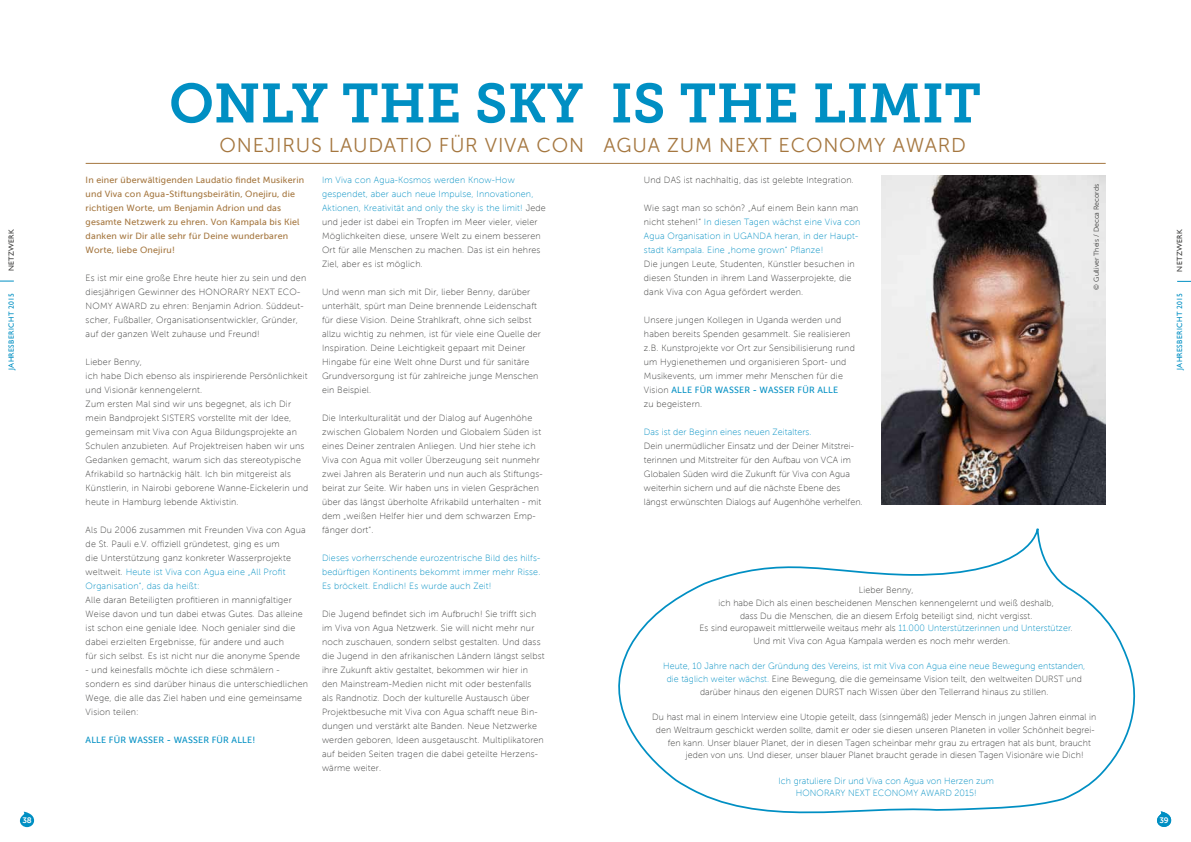
<style>
.page{position:relative;width:1191px;height:842px;background:#fff}
.page>*{position:absolute;margin:0;border:0;box-sizing:border-box;transform-origin:0 0}
.t1{font:55px "Museo Slab 700";color:#008fc3}
.t2{font:20px "Museo Sans 300";letter-spacing:.04em;color:#a57740}
.t3{font:9px/14px "Museo Sans 100";letter-spacing:.02em;color:#3c3c3b}
.t4{font:9px/14px "Museo Sans 100";letter-spacing:.02em;color:#008fc3}
.t5{font:9px/14px "Museo Sans 500";letter-spacing:.02em;color:#a57740}
.t6{font:9px "Museo Sans 500";letter-spacing:.02em;color:#008fc3}
.t7{font:8px "Museo Sans 700";color:#fff}
.t8{font:7.5px "Gill Sans";letter-spacing:.05em;color:#008fc3}
.t9{font:7.5px "Gill Sans";letter-spacing:.05em;color:#3c3c3b}
.t10{font:7px "Museo Sans 300";color:#3c3c3b}
.s1{color:#3c3c3b}
.s2{font-family:"Museo Sans 100";color:#3c3c3b}
.s3{color:#008fc3}
</style>
<div class="page">
<svg style="left:1157px;top:811px;width:14px;height:16px"></svg>
<svg style="left:20px;top:812px;width:14px;height:15px"></svg>
<svg style="left:0;top:281px;width:14px;height:1px"></svg>
<svg style="left:1177px;top:281px;width:14px;height:1px"></svg>
<hr style="left:86px;top:163px;width:1019px;height:1px;background:#a57740">
<img style="left:881px;top:176px;width:224px;height:291px">
<svg style="left:618px;top:467px;width:518px;height:347px"></svg>
<h1 class="t1" style="left:169px;top:72px;width:813px">ONLY THE SKY IS THE LIMIT</h1>
<h2 class="t2" style="left:219px;top:134px;width:748px">ONEJIRUS LAUDATIO FÜR VIVA CON AGUA ZUM NEXT ECONOMY AWARD</h2>
<p class="t3" style="left:644px;top:173px;width:211px">Und DAS ist nachhaltig, das ist gelebte Integration.</p>
<p class="t4" style="left:644px;top:201px;width:218px"><span class="s1">Wie sagt man so schön? „Auf einem Bein kann man nicht stehen!“</span> In diesen Tagen wächst eine Viva con Agua Organisation in UGANDA heran, in der Haupt&shy;stadt Kampala. Eine „home grown“ Pflanze!</p>
<p class="t3" style="left:644px;top:257px;width:212px">Die jungen Leute, Studenten, Künstler besuchen in diesen Stunden in ihrem Land Wasserprojekte, die dank Viva con Agua gefördert werden.</p>
<p class="t3" style="left:644px;top:313px;width:212px">Unsere jungen Kollegen in Uganda werden und haben bereits Spenden gesammelt. Sie realisieren z.B. Kunstprojekte vor Ort zur Sensibilisierung rund um Hygienethemen und organisieren Sport- und Musikevents, um immer mehr Menschen für die</p>
<p class="t6" style="left:644px;top:385px;width:196px"><span class="s2">Vision</span> ALLE FÜR WASSER - WASSER FÜR ALLE</p>
<p class="t3" style="left:644px;top:397px;width:60px">zu begeistern.</p>
<p class="t4" style="left:644px;top:425px;width:169px">Das ist der Beginn eines neuen Zeitalters.</p>
<p class="t3" style="left:644px;top:439px;width:220px">Dein unermüdlicher Einsatz und der Deiner Mitstrei&shy;terinnen und Mitstreiter für den Aufbau von VCA im Globalen Süden wird die Zukunft für Viva con Agua weiterhin sichern und auf die nächste Ebene des längst erwünschten Dialogs auf Augenhöhe verhelfen.</p>
<p class="t5" style="left:86px;top:173px;width:220px">In einer überwältigenden Laudatio findet Musikerin und Viva con Agua-Stiftungsbeirätin, Onejiru, die richtigen Worte, um Benjamin Adrion und das gesamte Netzwerk zu ehren. Von Kampala bis Kiel danken wir Dir alle sehr für Deine wunderbaren Worte, liebe Onejiru!</p>
<p class="t3" style="left:86px;top:271px;width:222px">Es ist mir eine große Ehre heute hier zu sein und den diesjährigen Gewinner des HONORARY NEXT ECO-NOMY AWARD zu ehren: Benjamin Adrion. Süddeut&shy;scher, Fußballer, Organisationsentwickler, Gründer, auf der ganzen Welt zuhause und Freund!</p>
<p class="t3" style="left:86px;top:355px;width:224px">Lieber Benny,<br>ich habe Dich ebenso als inspirierende Persönlichkeit und Visionär kennengelernt.<br>Zum ersten Mal sind wir uns begegnet, als ich Dir mein Bandprojekt SISTERS vorstellte mit der Idee, gemeinsam mit Viva con Agua Bildungsprojekte an Schulen anzubieten. Auf Projektreisen haben wir uns Gedanken gemacht, warum sich das stereotypische Afrikabild so hartnäckig hält. Ich bin mitgereist als Künstlerin, in Nairobi geborene Wanne-Eickelerin und heute in Hamburg lebende Aktivistin.</p>
<p class="t3" style="left:86px;top:523px;width:221px">Als Du 2006 zusammen mit Freunden Viva con Agua de St. Pauli e.V. offiziell gründetest, ging es um<br>die Unterstützung ganz konkreter Wasserprojekte weltweit. <span class="s3">Heute ist Viva con Agua eine „All Profit Organisation“, das da heißt:</span></p>
<p class="t3" style="left:86px;top:593px;width:219px">Alle daran Beteiligten profitieren in mannigfaltiger Weise davon und tun dabei etwas Gutes. Das alleine ist schon eine geniale Idee. Noch genialer sind die dabei erzielten Ergebnisse, für andere und auch<br>für sich selbst. Es ist nicht nur die anonyme Spende</p>
<p class="t3" style="left:86px;top:663px;width:224px">- und keinesfalls möchte ich diese schmälern - sondern es sind darüber hinaus die unterschiedlichen Wege, die alle das Ziel haben und eine gemeinsame Vision teilen:</p>
<p class="t6" style="left:86px;top:735px;width:171px">ALLE FÜR WASSER - WASSER FÜR ALLE!</p>
<p class="t3" style="left:322px;top:173px;width:225px"><span class="s3">Im Viva con Agua-Kosmos werden Know-How gespendet, aber auch neue Impulse, Innovationen, Aktionen, Kreativität and only the sky is the limit!</span> Jede und jeder ist dabei ein Tropfen im Meer vieler, vieler Möglichkeiten diese, unsere Welt zu einem besseren Ort für alle Menschen zu machen. Das ist ein hehres Ziel, aber es ist möglich.</p>
<p class="t3" style="left:322px;top:285px;width:220px">Und wenn man sich mit Dir, lieber Benny, darüber unterhält, spürt man Deine brennende Leidenschaft für diese Vision. Deine Strahlkraft, ohne sich selbst allzu wichtig zu nehmen, ist für viele eine Quelle der Inspiration. Deine Leichtigkeit gepaart mit Deiner Hingabe für eine Welt ohne Durst und für sanitäre Grundversorgung ist für zahlreiche junge Menschen ein Beispiel.</p>
<p class="t3" style="left:322px;top:411px;width:222px">Die Interkulturalität und der Dialog auf Augenhöhe zwischen Globalem Norden und Globalem Süden ist eines Deiner zentralen Anliegen. Und hier stehe ich Viva con Agua mit voller Überzeugung seit nunmehr zwei Jahren als Beraterin und nun auch als Stiftungs&shy;beirat zur Seite. Wir haben uns in vielen Gesprächen über das längst überholte Afrikabild unterhalten - mit dem „weißen Helfer hier und dem schwarzen Emp&shy;fänger dort“.</p>
<p class="t4" style="left:322px;top:551px;width:220px;text-align:justify">Dieses vorherrschende eurozentrische Bild des hilfs&shy;bedürftigen Kontinents bekommt immer mehr Risse.<br>Es bröckelt. Endlich! Es wurde auch Zeit!</p>
<p class="t3" style="left:322px;top:607px;width:224px">Die Jugend befindet sich im Aufbruch! Sie trifft sich im Viva von Agua Netzwerk. Sie will nicht mehr nur noch zuschauen, sondern selbst gestalten. Und dass die Jugend in den afrikanischen Ländern längst selbst ihre Zukunft aktiv gestaltet, bekommen wir hier in den Mainstream-Medien nicht mit oder bestenfalls<br>als Randnotiz. Doch der kulturelle Austausch über Projektbesuche mit Viva con Agua schafft neue Bin&shy;dungen und verstärkt alte Banden. Neue Netzwerke werden geboren, Ideen ausgetauscht. Multiplikatoren auf beiden Seiten tragen die dabei geteilte Herzens&shy;wärme weiter.</p>
<p class="t10" style="left:1092px;top:289px;width:107px;rotate:-90deg">© Gulliver Theis / Decca Records</p>
<p class="t9" style="left:7px;top:271px;width:44px;rotate:-90deg">NETZWERK</p>
<p class="t9" style="left:1175px;top:272px;width:44px;rotate:-90deg">NETZWERK</p>
<p class="t8" style="left:1175px;top:370px;width:79px;rotate:-90deg">JAHRESBERICHT 2015</p>
<p class="t8" style="left:7px;top:370px;width:79px;rotate:-90deg">JAHRESBERICHT 2015</p>
<p class="t3" style="left:859px;top:583px;width:56px">Lieber Benny,</p>
<p class="t3" style="left:718px;top:596px;width:337px">ich habe Dich als einen bescheidenen Menschen kennengelernt und weiß deshalb,</p>
<p class="t3" style="left:740px;top:608px;width:294px">dass Du die Menschen, die an diesem Erfolg beteiligt sind, nicht vergisst.</p>
<p class="t3" style="left:699px;top:621px;width:375px">Es sind europaweit mittlerweile weitaus mehr als <span class="s3">11.000 Unterstützerinnen und Unterstützer</span>.</p>
<p class="t3" style="left:753px;top:634px;width:258px">Und mit Viva con Agua Kampala werden es noch mehr werden.</p>
<p class="t3" style="left:663px;top:660px;width:424px;line-height:12.7px;text-align:center"><span class="s3">Heute, 10 Jahre nach der Gründung des Vereins, ist mit Viva con Agua eine neue Bewegung entstanden, die täglich weiter wächst.</span> Eine Bewegung, die die gemeinsame Vision teilt, den weltweiten DURST und darüber hinaus den eigenen DURST nach Wissen über den Tellerrand hinaus zu stillen.</p>
<p class="t3" style="left:652px;top:710px;width:445px">Du hast mal in einem Interview eine Utopie geteilt, dass (sinngemäß) jeder Mensch in jungen Jahren einmal in</p>
<p class="t3" style="left:656px;top:723px;width:440px">den Weltraum geschickt werden sollte, damit er oder sie diesen unseren Planeten in voller Schönheit begrei-</p>
<p class="t3" style="left:667px;top:735px;width:425px">fen kann. Unser blauer Planet, der in diesen Tagen scheinbar mehr grau zu ertragen hat als bunt, braucht</p>
<p class="t3" style="left:686px;top:748px;width:399px">jeden von uns. Und dieser, unser blauer Planet braucht gerade in diesen Tagen Visionäre wie Dich!</p>
<p class="t4" style="left:778px;top:774px;width:217px;line-height:12.7px;text-align:center">Ich gratuliere Dir und Viva con Agua von Herzen zum<br>HONORARY NEXT ECONOMY AWARD 2015!</p>
<p class="t7" style="left:22px;top:816px;width:11px">38</p>
<p class="t7" style="left:1159px;top:816px;width:11px">39</p>
</div>
